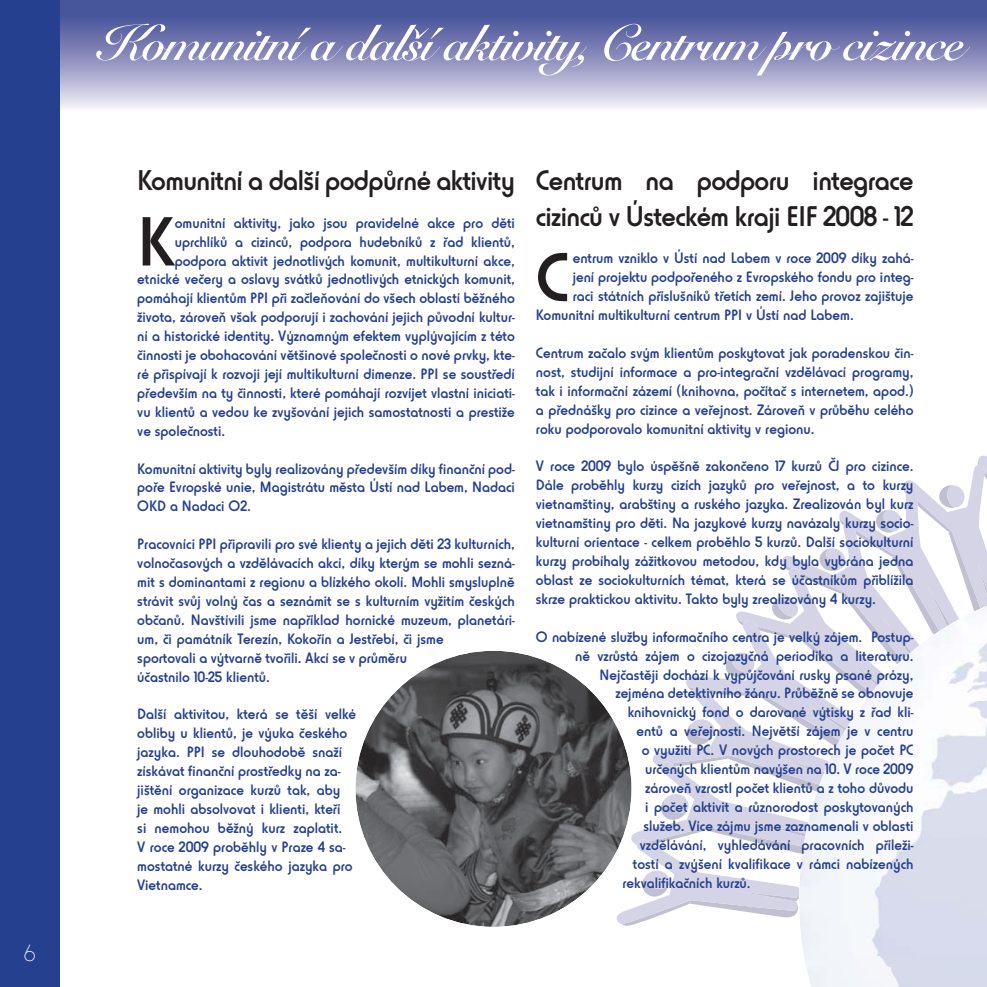
<style>
.page{position:relative;width:987px;height:987px;background:#fff}
.page>*{position:absolute;margin:0;border:0;box-sizing:border-box;transform-origin:0 0}
.t1{font:500 72.45px "Horatio DCE";color:#231f20}
.t2{font:700 52.5px "Snell BTCE";letter-spacing:-.06em;color:#fff}
.t3{font:500 29.75px/35.7px "Horatio DCE";letter-spacing:-.02em;color:#231f20}
.t4{font:24.5px "Horatio DCE Ligh";color:#fff}
.t5{font:500 15.75px/18.9px "Horatio DCE";color:#25408e;text-align:justify}
</style>
<div class="page">
<svg style="left:59px;top:0;width:927px;height:110px;background:#8d92bf"></svg>
<svg style="left:616px;top:455px;width:370px;height:470px"></svg>
<img style="left:852px;top:600px;width:134px;height:386px">
<img style="left:798px;top:715px;width:55px;height:271px">
<div style="left:0;top:0;width:59px;height:986px;background:#25408e"></div>
<img style="left:355px;top:650px;width:276px;height:276px;border-radius:50%">
<h3 class="t4" style="left:24px;top:944px;width:13px">6</h3>
<h2 class="t2" style="left:97px;top:25px;width:869px">Komunitní a další aktivity, Centrum pro cizince</h2>
<h3 class="t3" style="left:137px;top:166px;width:379px">Komunitní a další podpůrné aktivity</h3>
<h1 class="t1" style="left:137px;top:217px;width:39px">K</h1>
<p class="t5" style="left:175px;top:215px;width:341px">omunitní aktivity, jako jsou pravidelné akce pro děti</p>
<p class="t5" style="left:175px;top:234px;width:341px">uprchlíků a cizinců, podpora hudebníků z řad klientů,</p>
<p class="t5" style="left:175px;top:253px;width:341px">podpora aktivit jednotlivých komunit, multikulturní akce,</p>
<p class="t5" style="left:137px;top:271px;width:379px">etnické večery a oslavy svátků jednotlivých etnických komunit,</p>
<p class="t5" style="left:137px;top:290px;width:379px">pomáhají klientům PPI při začleňování do všech oblastí běžného</p>
<p class="t5" style="left:137px;top:309px;width:379px">života, zároveň však podporují i zachování jejich původní kultur-</p>
<p class="t5" style="left:137px;top:328px;width:379px">ní a historické identity. Významným efektem vyplývajícím z této</p>
<p class="t5" style="left:137px;top:347px;width:379px">činnosti je obohacování většinové společnosti o nové prvky, kte-</p>
<p class="t5" style="left:137px;top:366px;width:379px">ré přispívají k rozvoji její multikulturní dimenze. PPI se soustředí</p>
<p class="t5" style="left:137px;top:385px;width:379px">především na ty činnosti, které pomáhají rozvíjet vlastní iniciati-</p>
<p class="t5" style="left:137px;top:404px;width:379px">vu klientů a vedou ke zvyšování jejich samostatnosti a prestiže</p>
<p class="t5" style="left:137px;top:423px;width:89px">ve společnosti.</p>
<p class="t5" style="left:137px;top:460px;width:379px">Komunitní aktivity byly realizovány především díky finanční pod&shy;poře Evropské unie, Magistrátu města Ústí nad Labem, Nadaci OKD a Nadaci O2.</p>
<p class="t5" style="left:137px;top:536px;width:379px;text-align:left">Pracovníci PPI připravili pro své klienty a jejich děti 23 kulturních, volnočasových a vzdělávacích akcí, díky kterým se mohli sezná&shy;mit s dominantami z regionu a blízkého okolí. Mohli smysluplně strávit svůj volný čas a seznámit se s kulturním vyžitím českých občanů. Navštívili jsme například hornické muzeum, planetári&shy;um, či památník Terezín, Kokořín a Jestřebí, či jsme<br>sportovali a výtvarně tvořili. Akcí se v průměru<br>účastnilo 10-25 klientů.</p>
<p class="t5" style="left:137px;top:706px;width:220px;text-align:left">Další aktivitou, která se těší velké obliby u klientů, je výuka českého jazyka. PPI se dlouhodobě snaží získávat finanční prostředky na za&shy;jištění organizace kurzů tak, aby<br>je mohli absolvovat i klienti, kteří<br>si nemohou běžný kurz zaplatit.<br>V roce 2009 proběhly v Praze 4 sa&shy;mostatné kurzy českého jazyka pro<br>Vietnamce.</p>
<h3 class="t3" style="left:536px;top:166px;width:379px">Centrum na podporu integrace cizinců v Ústeckém kraji EIF 2008 - 12</h3>
<h1 class="t1" style="left:536px;top:253px;width:35px">C</h1>
<p class="t5" style="left:572px;top:250px;width:342px">entrum vzniklo v Ústí nad Labem v roce 2009 díky zahá-</p>
<p class="t5" style="left:572px;top:269px;width:342px">jení projektu podpořeného z Evropského fondu pro integ-</p>
<p class="t5" style="left:572px;top:288px;width:342px">raci státních příslušníků třetích zemí. Jeho provoz zajištuje</p>
<p class="t5" style="left:536px;top:307px;width:319px">Komunitní multikulturní centrum PPI v Ústí nad Labem.</p>
<p class="t5" style="left:536px;top:345px;width:379px">Centrum začalo svým klientům poskytovat jak poradenskou čin&shy;nost, studijní informace a pro-integrační vzdělávací programy, tak i informační zázemí (knihovna, počítač s internetem, apod.) a přednášky pro cizince a veřejnost. Zároveň v průběhu celého roku podporovalo komunitní aktivity v regionu.</p>
<p class="t5" style="left:536px;top:458px;width:379px">V roce 2009 bylo úspěšně zakončeno 17 kurzů ČJ pro cizince.<br>Dále proběhly kurzy cizích jazyků pro veřejnost, a to kurzy vietnamštiny, arabštiny a ruského jazyka. Zrealizován byl kurz vietnamštiny pro děti. Na jazykové kurzy navázaly kurzy socio&shy;kulturní orientace - celkem proběhlo 5 kurzů. Další sociokulturní kurzy probíhaly zážitkovou metodou, kdy byla vybrána jedna oblast ze sociokulturních témat, která se účastníkům přiblížila skrze praktickou aktivitu. Takto byly zrealizovány 4 kurzy.</p>
<p class="t5" style="left:536px;top:628px;width:379px">O nabízené služby informačního centra je velký zájem. Postup-</p>
<p class="t5" style="left:575px;top:647px;width:340px">ně vzrůstá zájem o cizojazyčná periodika a literaturu.</p>
<p class="t5" style="left:599px;top:666px;width:315px">Nejčastěji dochází k vypůjčování rusky psané prózy,</p>
<p class="t5" style="left:615px;top:685px;width:299px">zejména detektivního žánru. Průběžně se obnovuje</p>
<p class="t5" style="left:627px;top:704px;width:287px">knihovnický fond o darované výtisky z řad kli-</p>
<p class="t5" style="left:636px;top:723px;width:278px">entů a veřejnosti. Největší zájem je v centru</p>
<p class="t5" style="left:641px;top:742px;width:273px">o využití PC. V nových prostorech je počet PC</p>
<p class="t5" style="left:645px;top:761px;width:270px">určených klientům navýšen na 10. V roce 2009</p>
<p class="t5" style="left:645px;top:780px;width:270px">zároveň vzrostl počet klientů a z toho důvodu</p>
<p class="t5" style="left:645px;top:799px;width:270px">i počet aktivit a různorodost poskytovaných</p>
<p class="t5" style="left:643px;top:817px;width:271px">služeb. Více zájmu jsme zaznamenali v oblasti</p>
<p class="t5" style="left:639px;top:836px;width:275px">vzdělávání, vyhledávání pracovních příleži-</p>
<p class="t5" style="left:632px;top:855px;width:282px">tostí a zvýšení kvalifikace v rámci nabízených</p>
<p class="t5" style="left:622px;top:874px;width:130px">rekvalifikačních kurzů.</p>
</div>
